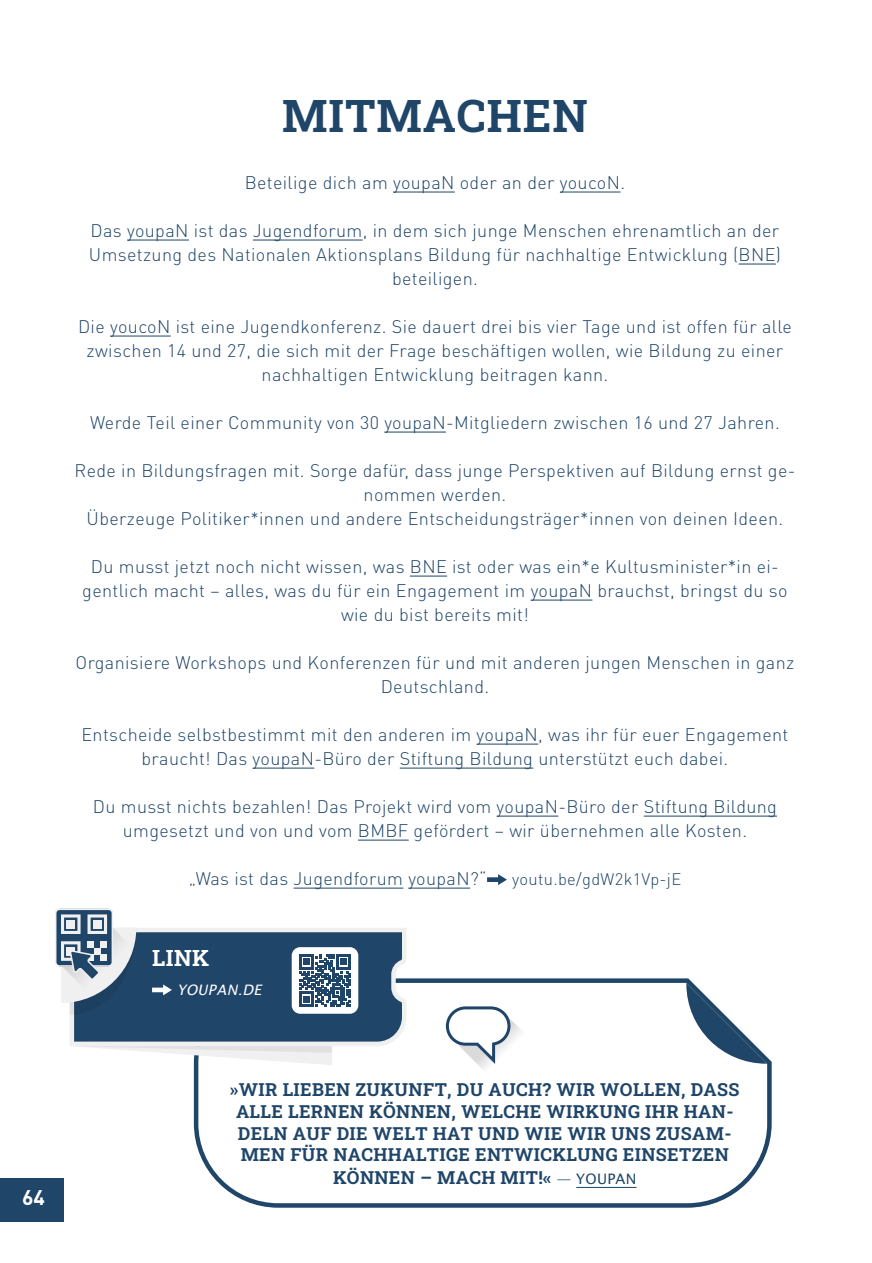
<style>
.page{position:relative;width:872px;height:1263px;background:#fff}
.page>*{position:absolute;margin:0;border:0;box-sizing:border-box;transform-origin:0 0}
.t1{font:45px "Roboto Slab";letter-spacing:.02em;color:#1f4568}
.H4_Box{font:22.5px "Roboto Slab";color:#fff}
.t2{font:700 21px "DIN Pro";color:#fff}
.P_Fließtext{font:300 18px/24px "DIN Pro";letter-spacing:.02em;color:#1f4568;text-align:center}
.P_Fließtext-2{font:18px/21.6px "Roboto Slab";letter-spacing:.02em;color:#1f4568;text-align:center}
.P_Fließtext-3{font:300 16.5px "DIN Pro";letter-spacing:.02em;color:#1f4568}
.Kapitelüberschrift{font:italic 14.4px "Lucida Sans";letter-spacing:.02em;color:#fff}
.s1{font-family:"Lucida Sans";font-size:14.4px}
</style>
<div class="page">
<div style="left:0;top:1178px;width:64px;height:43px;background:#1f4568"></div>
<hr style="left:393px;top:192px;width:62px;height:1px;background:#1f4568">
<hr style="left:560px;top:192px;width:60px;height:1px;background:#1f4568">
<hr style="left:127px;top:240px;width:62px;height:1px;background:#1f4568">
<hr style="left:253px;top:240px;width:110px;height:1px;background:#1f4568">
<hr style="left:738px;top:264px;width:38px;height:1px;background:#1f4568">
<hr style="left:110px;top:336px;width:61px;height:1px;background:#1f4568">
<hr style="left:384px;top:432px;width:62px;height:1px;background:#1f4568">
<hr style="left:410px;top:576px;width:37px;height:1px;background:#1f4568">
<hr style="left:530px;top:600px;width:62px;height:1px;background:#1f4568">
<hr style="left:476px;top:744px;width:62px;height:1px;background:#1f4568">
<hr style="left:253px;top:768px;width:61px;height:1px;background:#1f4568">
<hr style="left:400px;top:768px;width:133px;height:1px;background:#1f4568">
<hr style="left:496px;top:816px;width:62px;height:1px;background:#1f4568">
<hr style="left:644px;top:816px;width:133px;height:1px;background:#1f4568">
<hr style="left:358px;top:840px;width:51px;height:1px;background:#1f4568">
<hr style="left:293px;top:888px;width:110px;height:1px;background:#1f4568">
<hr style="left:408px;top:888px;width:62px;height:1px;background:#1f4568">
<svg style="left:487px;top:874px;width:20px;height:11px"></svg>
<svg style="left:193px;top:978px;width:579px;height:230px"></svg>
<svg style="left:686px;top:983px;width:81px;height:100px"></svg>
<hr style="left:576px;top:1187px;width:60px;height:1px;background:#1f4568">
<svg style="left:444px;top:1005px;width:82px;height:67px"></svg>
<svg style="left:55px;top:908px;width:351px;height:157px"></svg>
<h1 class="t1" style="left:282px;top:85px;width:307px">MITMACHEN</h1>
<p class="P_Fließtext" style="left:245px;top:170px;width:382px">Beteilige dich am youpaN oder an der youcoN.</p>
<p class="P_Fließtext" style="left:89px;top:218px;width:693px">Das youpaN ist das Jugendforum, in dem sich junge Menschen ehrenamtlich an der<br>Umsetzung des Nationalen Aktionsplans Bildung für nachhaltige Entwicklung (BNE) beteiligen.</p>
<p class="P_Fließtext" style="left:78px;top:314px;width:715px">Die youcoN ist eine Jugendkonferenz. Sie dauert drei bis vier Tage und ist offen für alle zwischen 14 und 27, die sich mit der Frage beschäftigen wollen, wie Bildung zu einer nachhaltigen Entwicklung beitragen kann.</p>
<p class="P_Fließtext" style="left:90px;top:410px;width:691px">Werde Teil einer Community von 30 youpaN-Mitgliedern zwischen 16 und 27 Jahren.</p>
<p class="P_Fließtext" style="left:74px;top:458px;width:722px">Rede in Bildungsfragen mit. Sorge dafür, dass junge Perspektiven auf Bildung ernst ge&shy;nommen werden.</p>
<p class="P_Fließtext" style="left:87px;top:506px;width:698px">Überzeuge Politiker*innen und andere Entscheidungsträger*innen von deinen Ideen.</p>
<p class="P_Fließtext" style="left:82px;top:554px;width:707px">Du musst jetzt noch nicht wissen, was BNE ist oder was ein*e Kultusminister*in ei&shy;gentlich macht – alles, was du für ein Engagement im youpaN brauchst, bringst du so wie du bist bereits mit!</p>
<p class="P_Fließtext" style="left:76px;top:650px;width:720px">Organisiere Workshops und Konferenzen für und mit anderen jungen Menschen in ganz<br>Deutschland.</p>
<p class="P_Fließtext" style="left:81px;top:722px;width:708px">Entscheide selbstbestimmt mit den anderen im youpaN, was ihr für euer Engagement braucht! Das youpaN-Büro der Stiftung Bildung unterstützt euch dabei.</p>
<p class="P_Fließtext" style="left:93px;top:794px;width:685px">Du musst nichts bezahlen! Das Projekt wird vom youpaN-Büro der Stiftung Bildung umgesetzt und von und vom BMBF gefördert – wir übernehmen alle Kosten.</p>
<p class="P_Fließtext" style="left:189px;top:866px;width:299px">„Was ist das Jugendforum youpaN?“</p>
<p class="P_Fließtext-3" style="left:512px;top:868px;width:170px">youtu.be/gdW2k1Vp-jE</p>
<h4 class="H4_Box" style="left:152px;top:942px;width:58px">LINK</h4>
<p class="Kapitelüberschrift" style="left:177px;top:982px;width:86px">YOUPAN.DE</p>
<p class="t2" style="left:22px;top:1183px;width:24px">64</p>
<p class="P_Fließtext-2" style="left:230px;top:1078px;width:511px">»WIR LIEBEN ZUKUNFT, DU AUCH? WIR WOLLEN, DASS ALLE LERNEN KÖNNEN, WELCHE WIRKUNG IHR HAN-DELN AUF DIE WELT HAT UND WIE WIR UNS ZUSAM-MEN FÜR NACHHALTIGE ENTWICKLUNG EINSETZEN</p>
<p class="P_Fließtext-2" style="left:333px;top:1166px;width:305px">KÖNNEN – MACH MIT!« <span class="s1">— YOUPAN</span></p>
</div>
